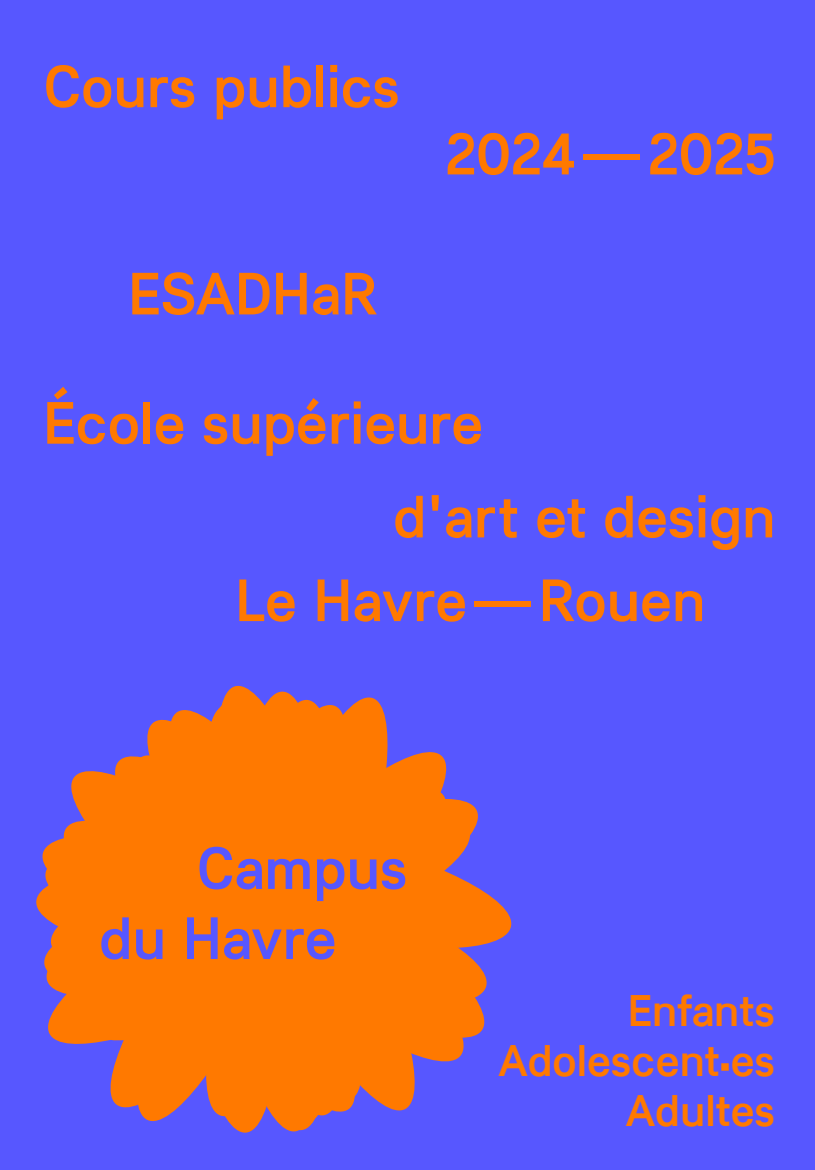
<style>
.page{position:relative;width:815px;height:1170px;background:#fff}
.page>*{position:absolute;margin:0;border:0;box-sizing:border-box;transform-origin:0 0}
.t1{font:500 60px/129.2px "Lunchtype";color:#ff7900;text-align:center}
.t2{font:500 60px/70px "Lunchtype";color:#5757ff}
.t3{font:500 45px/50px "Lunchtype";color:#ff7900;text-align:right}
.s1{font-family:"Karrik";font-weight:400;font-size:30px}
</style>
<div class="page">
<div style="left:0;top:0;width:815px;height:1169px;background:#5757ff"></div>
<svg style="left:224px;top:689px;width:157px;height:16px"></svg>
<svg style="left:429px;top:752px;width:32px;height:307px;fill:#ff7900"></svg>
<svg style="left:429px;top:785px;width:58px;height:212px;fill:#ff7900"></svg>
<svg style="left:61px;top:766px;width:71px;height:267px"></svg>
<svg style="left:96px;top:771px;width:79px;height:350px;fill:#ff7900"></svg>
<div style="left:443px;top:965px;width:23px;height:70px;background:#ff7900"></div>
<svg style="left:42px;top:831px;width:36px;height:175px;fill:#ff7900"></svg>
<svg style="left:340px;top:752px;width:89px;height:360px;fill:#ff7900"></svg>
<svg style="left:36px;top:856px;width:389px;height:112px;fill:#ff7900"></svg>
<svg style="left:416px;top:811px;width:95px;height:144px;fill:#ff7900"></svg>
<svg style="left:162px;top:1079px;width:213px;height:31px;fill:#ff7900"></svg>
<svg style="left:207px;top:1079px;width:133px;height:47px;background:#e77423"></svg>
<svg style="left:78px;top:786px;width:338px;height:293px;background:#f37611"></svg>
<div style="left:132px;top:705px;width:281px;height:353px;background:#ff7900"></div>
<p class="t1" style="left:44px;top:20px;width:357px">Cours publics</p>
<p class="t1" style="left:445px;top:88px;width:332px">2024—2025</p>
<p class="t1" style="left:43px;top:227px;width:442px">ESADHaR<br>École supérieure</p>
<p class="t1" style="left:235px;top:473px;width:542px;line-height:83.8px;text-align:left;text-indent:158px">d'art et design<br>Le Havre—Rouen</p>
<p class="t2" style="left:99px;top:831px;width:309px;text-indent:98px">Campus du Havre</p>
<p class="t3" style="left:499px;top:984px;width:277px">Enfants<br>Adolescent<span class="s1">•</span>es<br>Adultes</p>
</div>
